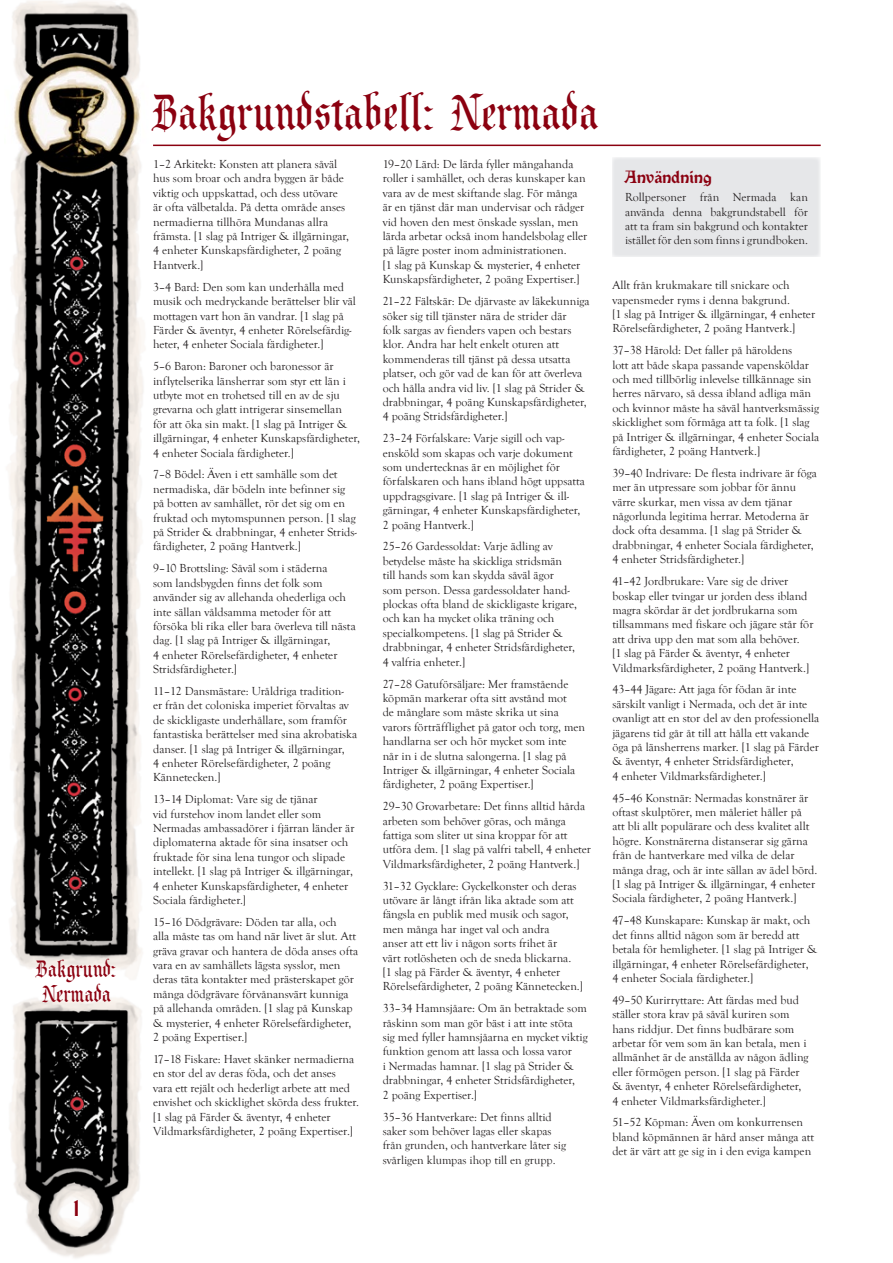
<style>
.page{position:relative;width:893px;height:1263px;background:#fff}
.page>*{position:absolute;margin:0;border:0;box-sizing:border-box;transform-origin:0 0}
.Rubrik_nivå_1{font:45px "Prince Valiant";color:#8b0110}
.t1{font:21px/25.2px "Prince Valiant";color:#8b0110}
.Rubrik_nivå_2{font:21px "Vinque";color:#8b0110}
.t2{font:16.5px "Vinque";color:#8b0110}
.Brödtext_8_tight_lef{font:12px/14.4px "Goudy Old Style T";color:#231f20}
</style>
<div class="page">
<div style="left:612px;top:157px;width:209px;height:100px;background:#e6e7e9"></div>
<img style="left:9px;top:1px;width:135px;height:1257px">
<img style="left:9px;top:43px;width:135px;height:144px">
<hr style="left:154px;top:145px;width:666px;height:1px;background:#8b0110">
<h2 class="t1" style="left:36px;top:956px;width:82px">Bakgrund:<br>Nermada</h2>
<p class="Rubrik_nivå_2" style="left:74px;top:1195px;width:7px">1</p>
<p class="Rubrik_nivå_1" style="left:153px;top:81px;width:447px">Bakgrundstabell: Nermada</p>
<p class="Brödtext_8_tight_lef" style="left:153px;top:157px;width:198px">1–2 Arkitekt: Konsten att planera såväl hus som broar och andra byggen är både viktig och uppskattad, och dess utövare är ofta välbetalda. På detta område anses nermadierna tillhöra Mundanas allra främsta. [1 slag på Intriger &amp; illgärningar, 4 enheter Kunskapsfärdigheter, 2 poäng Hantverk.]</p>
<p class="Brödtext_8_tight_lef" style="left:153px;top:280px;width:204px">3–4 Bard: Den som kan underhålla med musik och medryckande berättelser blir väl mottagen vart hon än vandrar. [1 slag på Färder &amp; äventyr, 4 enheter Rörelsefärdig&shy;heter, 4 enheter Sociala färdigheter.]</p>
<p class="Brödtext_8_tight_lef" style="left:153px;top:359px;width:208px">5–6 Baron: Baroner och baronessor är inflytelserika länsherrar som styr ett län i utbyte mot en trohetsed till en av de sju grevarna och glatt intrigerar sinsemellan<br>för att öka sin makt. [1 slag på Intriger &amp; illgärningar, 4 enheter Kunskapsfärdigheter, 4 enheter Sociala färdigheter.]</p>
<p class="Brödtext_8_tight_lef" style="left:153px;top:468px;width:205px">7–8 Bödel: Även i ett samhälle som det nermadiska, där bödeln inte befinner sig på botten av samhället, rör det sig om en fruktad och mytomspunnen person. [1 slag på Strider &amp; drabbningar, 4 enheter Strids&shy;färdigheter, 2 poäng Hantverk.]</p>
<p class="Brödtext_8_tight_lef" style="left:153px;top:561px;width:204px">9–10 Brottsling: Såväl som i städerna<br>som landsbygden finns det folk som använder sig av allehanda ohederliga och inte sällan våldsamma metoder för att försöka bli rika eller bara överleva till nästa dag. [1 slag på Intriger &amp; illgärningar,<br>4 enheter Rörelsefärdigheter, 4 enheter Stridsfärdigheter.]</p>
<p class="Brödtext_8_tight_lef" style="left:153px;top:684px;width:206px">11–12 Dansmästare: Uråldriga tradition-<br>er från det coloniska imperiet förvaltas av de skickligaste underhållare, som framför fantastiska berättelser med sina akrobatiska danser. [1 slag på Intriger &amp; illgärningar,<br>4 enheter Rörelsefärdigheter, 2 poäng Kännetecken.]</p>
<p class="Brödtext_8_tight_lef" style="left:153px;top:792px;width:203px">13–14 Diplomat: Vare sig de tjänar<br>vid furstehov inom landet eller som Nermadas ambassadörer i fjärran länder är diplomaterna aktade för sina insatser och fruktade för sina lena tungor och slipade intellekt. [1 slag på Intriger &amp; illgärningar, 4 enheter Kunskapsfärdigheter, 4 enheter Sociala färdigheter.]</p>
<p class="Brödtext_8_tight_lef" style="left:153px;top:915px;width:207px">15–16 Dödgrävare: Döden tar alla, och<br>alla måste tas om hand när livet är slut. Att gräva gravar och hantera de döda anses ofta vara en av samhällets lägsta sysslor, men deras täta kontakter med prästerskapet gör många dödgrävare förvånansvärt kunniga på allehanda områden. [1 slag på Kunskap &amp; mysterier, 4 enheter Rörelsefärdigheter, 2 poäng Expertiser.]</p>
<p class="Brödtext_8_tight_lef" style="left:153px;top:1052px;width:207px">17–18 Fiskare: Havet skänker nermadierna en stor del av deras föda, och det anses<br>vara ett rejält och hederligt arbete att med envishet och skicklighet skörda dess frukter. [1 slag på Färder &amp; äventyr, 4 enheter Vildmarksfärdigheter, 2 poäng Expertiser.]</p>
<p class="Brödtext_8_tight_lef" style="left:383px;top:157px;width:206px">19–20 Lärd: De lärda fyller mångahanda roller i samhället, och deras kunskaper kan vara av de mest skiftande slag. För många är en tjänst där man undervisar och rådger vid hoven den mest önskade sysslan, men lärda arbetar också inom handelsbolag eller på lägre poster inom administrationen.<br>[1 slag på Kunskap &amp; mysterier, 4 enheter Kunskapsfärdigheter, 2 poäng Expertiser.]</p>
<p class="Brödtext_8_tight_lef" style="left:383px;top:294px;width:208px">21–22 Fältskär: De djärvaste av läkekunniga söker sig till tjänster nära de strider där<br>folk sargas av fienders vapen och bestars klor. Andra har helt enkelt oturen att kommenderas till tjänst på dessa utsatta platser, och gör vad de kan för att överleva och hålla andra vid liv. [1 slag på Strider &amp; drabbningar, 4 poäng Kunskapsfärdigheter, 4 poäng Stridsfärdigheter.]</p>
<p class="Brödtext_8_tight_lef" style="left:383px;top:431px;width:204px">23–24 Förfalskare: Varje sigill och vap&shy;ensköld som skapas och varje dokument som undertecknas är en möjlighet för förfalskaren och hans ibland högt uppsatta uppdragsgivare. [1 slag på Intriger &amp; ill&shy;gärningar, 4 enheter Kunskapsfärdigheter, 2 poäng Hantverk.]</p>
<p class="Brödtext_8_tight_lef" style="left:383px;top:540px;width:196px">25–26 Gardessoldat: Varje ädling av betydelse måste ha skickliga stridsmän till hands som kan skydda såväl ägor<br>som person. Dessa gardessoldater hand&shy;plockas ofta bland de skickligaste krigare, och kan ha mycket olika träning och specialkompetens. [1 slag på Strider &amp; drabbningar, 4 enheter Stridsfärdigheter, 4 valfria enheter.]</p>
<p class="Brödtext_8_tight_lef" style="left:383px;top:677px;width:204px">27–28 Gatuförsäljare: Mer framstående köpmän markerar ofta sitt avstånd mot<br>de månglare som måste skrika ut sina varors förträfflighet på gator och torg, men handlarna ser och hör mycket som inte når in i de slutna salongerna. [1 slag på Intriger &amp; illgärningar, 4 enheter Sociala färdigheter, 2 poäng Expertiser.]</p>
<p class="Brödtext_8_tight_lef" style="left:383px;top:799px;width:210px">29–30 Grovarbetare: Det finns alltid hårda arbeten som behöver göras, och många fattiga som sliter ut sina kroppar för att utföra dem. [1 slag på valfri tabell, 4 enheter Vildmarksfärdigheter, 2 poäng Hantverk.]</p>
<p class="Brödtext_8_tight_lef" style="left:383px;top:879px;width:202px">31–32 Gycklare: Gyckelkonster och deras utövare är långt ifrån lika aktade som att fängsla en publik med musik och sagor, men många har inget val och andra<br>anser att ett liv i någon sorts frihet är<br>värt rotlösheten och de sneda blickarna. [1 slag på Färder &amp; äventyr, 4 enheter Rörelsefärdigheter, 2 poäng Kännetecken.]</p>
<p class="Brödtext_8_tight_lef" style="left:383px;top:1001px;width:207px">33–34 Hamnsjåare: Om än betraktade som råskinn som man gör bäst i att inte stöta sig med fyller hamnsjåarna en mycket viktig funktion genom att lassa och lossa varor<br>i Nermadas hamnar. [1 slag på Strider &amp; drabbningar, 4 enheter Stridsfärdigheter,<br>2 poäng Expertiser.]</p>
<p class="Brödtext_8_tight_lef" style="left:383px;top:1110px;width:185px">35–36 Hantverkare: Det finns alltid saker som behöver lagas eller skapas från grunden, och hantverkare låter sig svårligen klumpas ihop till en grupp.</p>
<h3 class="t2" style="left:625px;top:166px;width:88px">Användning</h3>
<p class="Brödtext_8_tight_lef" style="left:625px;top:190px;width:184px;text-align:justify">Rollpersoner från Nermada kan använda denna bakgrundstabell för att ta fram sin bakgrund och kontakter istället för den som finns i grundboken.</p>
<p class="Brödtext_8_tight_lef" style="left:612px;top:278px;width:204px">Allt från krukmakare till snickare och vapensmeder ryms i denna bakgrund.<br>[1 slag på Intriger &amp; illgärningar, 4 enheter Rörelsefärdigheter, 2 poäng Hantverk.]</p>
<p class="Brödtext_8_tight_lef" style="left:612px;top:343px;width:208px">37–38 Härold: Det faller på häroldens<br>lott att både skapa passande vapensköldar och med tillbörlig inlevelse tillkännage sin herres närvaro, så dessa ibland adliga män och kvinnor måste ha såväl hantverksmässig skicklighet som förmåga att ta folk. [1 slag på Intriger &amp; illgärningar, 4 enheter Sociala färdigheter, 2 poäng Hantverk.]</p>
<p class="Brödtext_8_tight_lef" style="left:612px;top:466px;width:206px">39–40 Indrivare: De flesta indrivare är föga mer än utpressare som jobbar för ännu värre skurkar, men vissa av dem tjänar någorlunda legitima herrar. Metoderna är dock ofta desamma. [1 slag på Strider &amp; drabbningar, 4 enheter Sociala färdigheter, 4 enheter Stridsfärdigheter.]</p>
<p class="Brödtext_8_tight_lef" style="left:612px;top:574px;width:203px">41–42 Jordbrukare: Vare sig de driver boskap eller tvingar ur jorden dess ibland magra skördar är det jordbrukarna som tillsammans med fiskare och jägare står för att driva upp den mat som alla behöver.<br>[1 slag på Färder &amp; äventyr, 4 enheter Vildmarksfärdigheter, 2 poäng Hantverk.]</p>
<p class="Brödtext_8_tight_lef" style="left:612px;top:682px;width:208px">43–44 Jägare: Att jaga för födan är inte särskilt vanligt i Nermada, och det är inte ovanligt att en stor del av den professionella jägarens tid går åt till att hålla ett vakande öga på länsherrens marker. [1 slag på Färder &amp; äventyr, 4 enheter Stridsfärdigheter,<br>4 enheter Vildmarksfärdigheter.]</p>
<p class="Brödtext_8_tight_lef" style="left:612px;top:791px;width:206px">45–46 Konstnär: Nermadas konstnärer är oftast skulptörer, men måleriet håller på<br>att bli allt populärare och dess kvalitet allt högre. Konstnärerna distanserar sig gärna från de hantverkare med vilka de delar många drag, och är inte sällan av ädel börd. [1 slag på Intriger &amp; illgärningar, 4 enheter Sociala färdigheter, 2 poäng Hantverk.]</p>
<p class="Brödtext_8_tight_lef" style="left:612px;top:913px;width:206px">47–48 Kunskapare: Kunskap är makt, och det finns alltid någon som är beredd att betala för hemligheter. [1 slag på Intriger &amp; illgärningar, 4 enheter Rörelsefärdigheter, 4 enheter Sociala färdigheter.]</p>
<p class="Brödtext_8_tight_lef" style="left:612px;top:993px;width:198px">49–50 Kurirryttare: Att färdas med bud ställer stora krav på såväl kuriren som hans riddjur. Det finns budbärare som arbetar för vem som än kan betala, men i allmänhet är de anställda av någon ädling eller förmögen person. [1 slag på Färder &amp; äventyr, 4 enheter Rörelsefärdigheter, 4 enheter Vildmarksfärdigheter.]</p>
<p class="Brödtext_8_tight_lef" style="left:612px;top:1115px;width:203px">51–52 Köpman: Även om konkurrensen bland köpmännen är hård anser många att det är värt att ge sig in i den eviga kampen</p>
</div>
